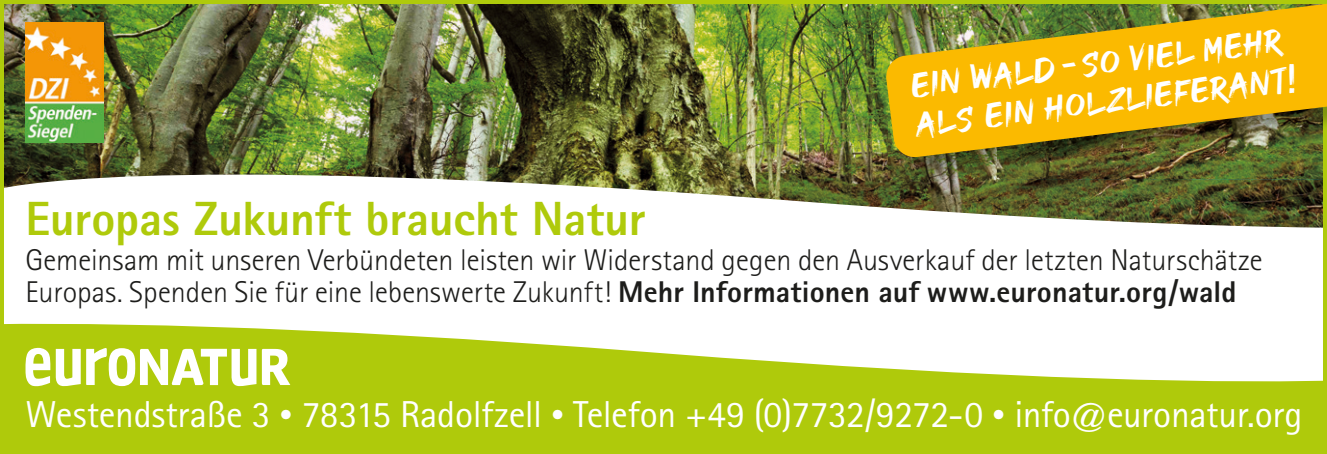
<style>
.page{position:relative;width:1327px;height:454px;background:#fff}
.page>*{position:absolute;margin:0;border:0;box-sizing:border-box;transform-origin:0 0}
.t1{font:800 48px "Rotis Sans Serif";letter-spacing:-.005em;color:#afca0b}
.t2{font:37.6px "Rotis Sans Serif";letter-spacing:-.01em;color:#fff}
.t3{font:34px/39.2px "GOODBRUSH";color:#fff}
.t4{font:300 30px/32px "AT Rotis Sans Serif";color:#1d1d1b}
.s1{font-weight:800}
.s2{font-size:26.4px}
</style>
<div class="page">
<img style="left:0;top:0;width:1327px;height:454px">
<img style="left:888px;top:158px;width:439px;height:21px">
<img style="left:885px;top:0;width:442px;height:158px">
<img style="left:26px;top:22px;width:78px;height:120px">
<h1 class="t1" style="left:26px;top:188px;width:622px">Europas Zukunft braucht Natur</h1>
<p class="t3" style="left:910px;top:68px;width:383px;rotate:-7deg">Ein wald – so viel mehr als ein Holzlieferant!</p>
<p class="t4" style="left:26px;top:243px;width:1238px">Gemeinsam mit unseren Verbündeten leisten wir Widerstand gegen den Ausverkauf der letzten Naturschätze<br>Europas. Spenden Sie für eine lebenswerte Zukunft! <span class="s1">Mehr Informationen auf www.euronatur.org/wald</span></p>
<p class="t2" style="left:26px;top:392px;width:1278px">Westendstraße 3 <span class="s2">•</span> 78315 Radolfzell <span class="s2">•</span> Telefon +49 (0)7732/9272-0 <span class="s2">•</span> info@euronatur.org</p>
</div>
